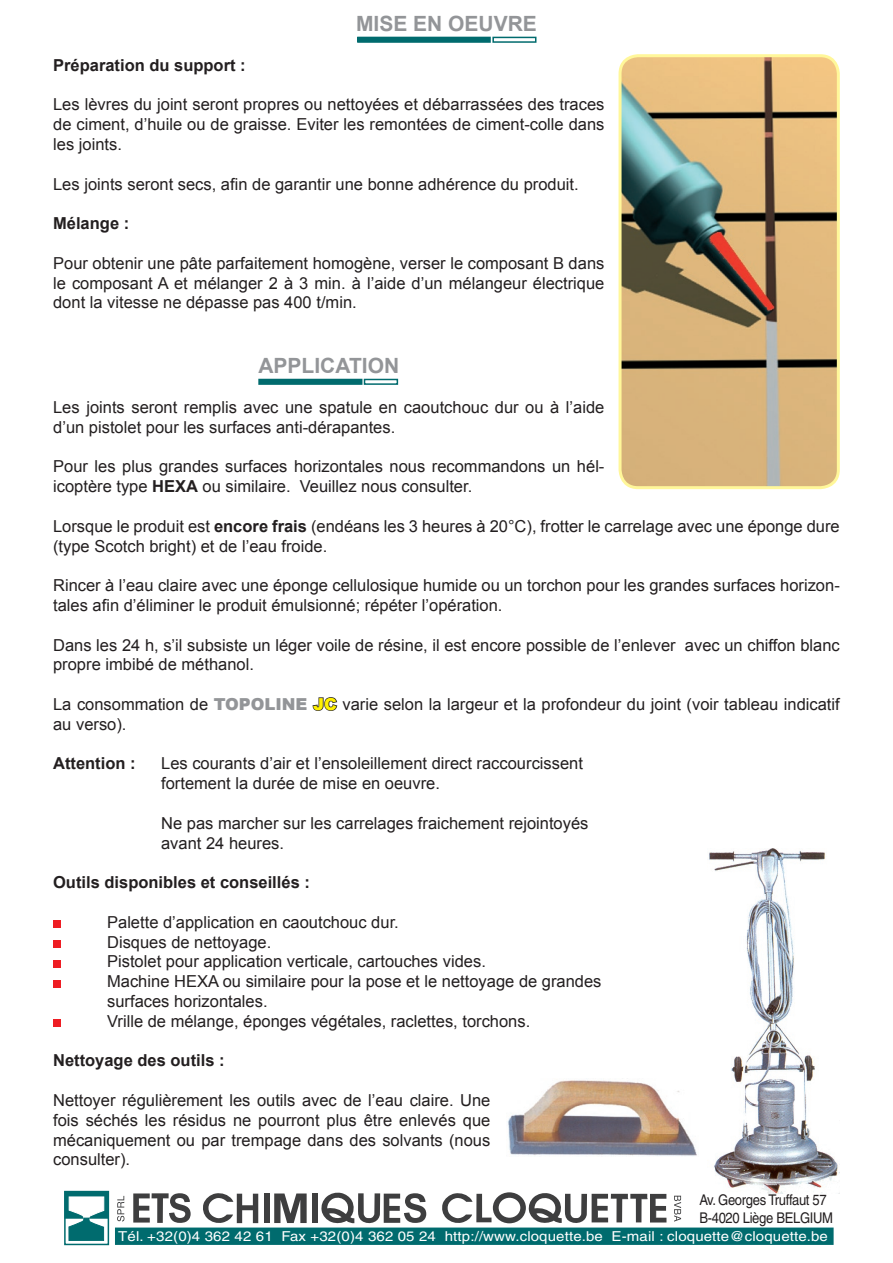
<style>
.page{position:relative;width:893px;height:1263px;background:#fff}
.page>*{position:absolute;margin:0;border:0;box-sizing:border-box;transform-origin:0 0}
.t1{font:700 21px "Arial";color:#939598}
.t2{font:16.5px/19.8px "Arial";color:#231f20}
.t3{font:700 16.5px "Arial";color:#231f20}
.t4{font:14.7px/17.7px "Helvetica";letter-spacing:-.025em;color:#231f20;scale:.88 1}
.t5{font:13.65px "Helvetica";letter-spacing:.01em;color:#fff;scale:1.1 1}
.s1{font-weight:700}
.s2{font-weight:900;color:#939598}
.s3{font-weight:900;color:#fff101}
</style>
<div class="page">
<svg style="left:312px;top:697px;width:26px;height:14px"></svg>
<div style="left:53px;top:921px;width:7px;height:7px;background:#ee1d23"></div>
<div style="left:53px;top:940px;width:7px;height:7px;background:#ee1d23"></div>
<div style="left:53px;top:960px;width:7px;height:7px;background:#ee1d23"></div>
<div style="left:53px;top:980px;width:7px;height:7px;background:#ee1d23"></div>
<div style="left:53px;top:1020px;width:7px;height:7px;background:#ee1d23"></div>
<div style="left:357px;top:37px;width:134px;height:6px;border:2px solid #006b6e"></div>
<div style="left:492px;top:37px;width:44px;height:6px;border:2px solid #006b6e"></div>
<img style="left:507px;top:1080px;width:190px;height:76px">
<img style="left:709px;top:849px;width:131px;height:345px">
<div style="left:258px;top:379px;width:104px;height:6px;border:2px solid #006b6e"></div>
<div style="left:364px;top:379px;width:34px;height:6px;border:2px solid #006b6e"></div>
<img style="left:620px;top:56px;width:218px;height:432px;border-radius:18px">
<div style="left:618px;top:54px;width:222px;height:435px;border:3px solid #fff79a;border-radius:18px"></div>
<div style="left:116px;top:1228px;width:717px;height:16px;background:#006b6e"></div>
<div style="left:115px;top:1227px;width:719px;height:18px;border:2px solid #006b6e"></div>
<svg style="left:274px;top:1193px;width:33px;height:30px"></svg>
<div style="left:264px;top:1193px;width:5px;height:30px;background:#3e3e3f"></div>
<div style="left:312px;top:1194px;width:5px;height:29px;background:#3e3e3f"></div>
<svg style="left:133px;top:1193px;width:58px;height:30px"></svg>
<svg style="left:203px;top:1193px;width:55px;height:31px"></svg>
<svg style="left:442px;top:1192px;width:224px;height:32px"></svg>
<svg style="left:321px;top:1192px;width:105px;height:32px"></svg>
<div style="left:65px;top:1191px;width:43px;height:27px;background:linear-gradient(to right,#006b6e,#006b6e)"></div>
<div style="left:65px;top:1191px;width:43px;height:27px;border:1px solid #006b6e"></div>
<svg style="left:69px;top:1197px;width:35px;height:43px"></svg>
<div style="left:64px;top:1191px;width:45px;height:54px;border:2px solid #006b6e"></div>
<svg style="left:117px;top:1196px;width:7px;height:25px"></svg>
<svg style="left:674px;top:1196px;width:7px;height:25px"></svg>
<p class="t1" style="left:356px;top:10px;width:182px">MISE EN OEUVRE</p>
<p class="t3" style="left:53px;top:54px;width:194px">Préparation du support :</p>
<p class="t2" style="left:53px;top:95px;width:553px;text-align:justify">Les lèvres du joint seront propres ou nettoyées et débarrassées des traces de ciment, d’huile ou de graisse. Eviter les remontées de ciment-colle dans les joints.</p>
<p class="t2" style="left:53px;top:174px;width:527px">Les joints seront secs, afin de garantir une bonne adhérence du produit.</p>
<p class="t3" style="left:53px;top:213px;width:78px">Mélange :</p>
<p class="t2" style="left:53px;top:253px;width:553px;text-align:justify">Pour obtenir une pâte parfaitement homogène, verser le composant B dans le composant A et mélanger 2 à 3 min. à l’aide d’un mélangeur électrique dont la vitesse ne dépasse pas 400 t/min.</p>
<p class="t1" style="left:258px;top:352px;width:142px">APPLICATION</p>
<p class="t2" style="left:53px;top:397px;width:553px">Les joints seront remplis avec une spatule en caoutchouc dur ou à l’aide d’un pistolet pour les surfaces anti-dérapantes.</p>
<p class="t2" style="left:53px;top:457px;width:553px">Pour les plus grandes surfaces horizontales nous recommandons un hél&shy;icoptère type <span class="s1">HEXA</span> ou similaire. Veuillez nous consulter.</p>
<p class="t2" style="left:53px;top:516px;width:788px">Lorsque le produit est <span class="s1">encore frais</span> (endéans les 3 heures à 20°C), frotter le carrelage avec une éponge dure (type Scotch bright) et de l’eau froide.</p>
<p class="t2" style="left:53px;top:576px;width:788px">Rincer à l’eau claire avec une éponge cellulosique humide ou un torchon pour les grandes surfaces horizon&shy;tales afin d’éliminer le produit émulsionné; répéter l’opération.</p>
<p class="t2" style="left:53px;top:635px;width:788px">Dans les 24 h, s’il subsiste un léger voile de résine, il est encore possible de l’enlever avec un chiffon blanc propre imbibé de méthanol.</p>
<p class="t2" style="left:53px;top:694px;width:788px">La consommation de <span class="s2">TOPOLINE</span> <span class="s3">JC</span> varie selon la largeur et la profondeur du joint (voir tableau indicatif au verso).</p>
<p class="t3" style="left:53px;top:753px;width:84px">Attention :</p>
<p class="t2" style="left:161px;top:754px;width:423px">Les courants d’air et l’ensoleillement direct raccourcissent fortement la durée de mise en oeuvre.</p>
<p class="t2" style="left:161px;top:813px;width:429px">Ne pas marcher sur les carrelages fraichement rejointoyés avant 24 heures.</p>
<p class="t3" style="left:53px;top:871px;width:258px">Outils disponibles et conseillés :</p>
<p class="t2" style="left:107px;top:912px;width:496px">Palette d’application en caoutchouc dur.<br>Disques de nettoyage.<br>Pistolet pour application verticale, cartouches vides.<br>Machine HEXA ou similaire pour la pose et le nettoyage de grandes surfaces horizontales.<br>Vrille de mélange, éponges végétales, raclettes, torchons.</p>
<p class="t3" style="left:53px;top:1050px;width:173px">Nettoyage des outils :</p>
<p class="t2" style="left:53px;top:1090px;width:439px;text-align:justify">Nettoyer régulièrement les outils avec de l’eau claire. Une fois séchés les résidus ne pourront plus être enlevés que mécaniquement ou par trempage dans des solvants (nous consulter).</p>
<p class="t4" style="left:699px;top:1191px;width:154px">Av. Georges Truffaut 57<br>B-4020 Liège BELGIUM</p>
<p class="t5" style="left:118px;top:1228px;width:647px">Tél. +32(0)4 362 42 61 Fax +32(0)4 362 05 24 http://www.cloquette.be E-mail : cloquette@cloquette.be</p>
</div>
